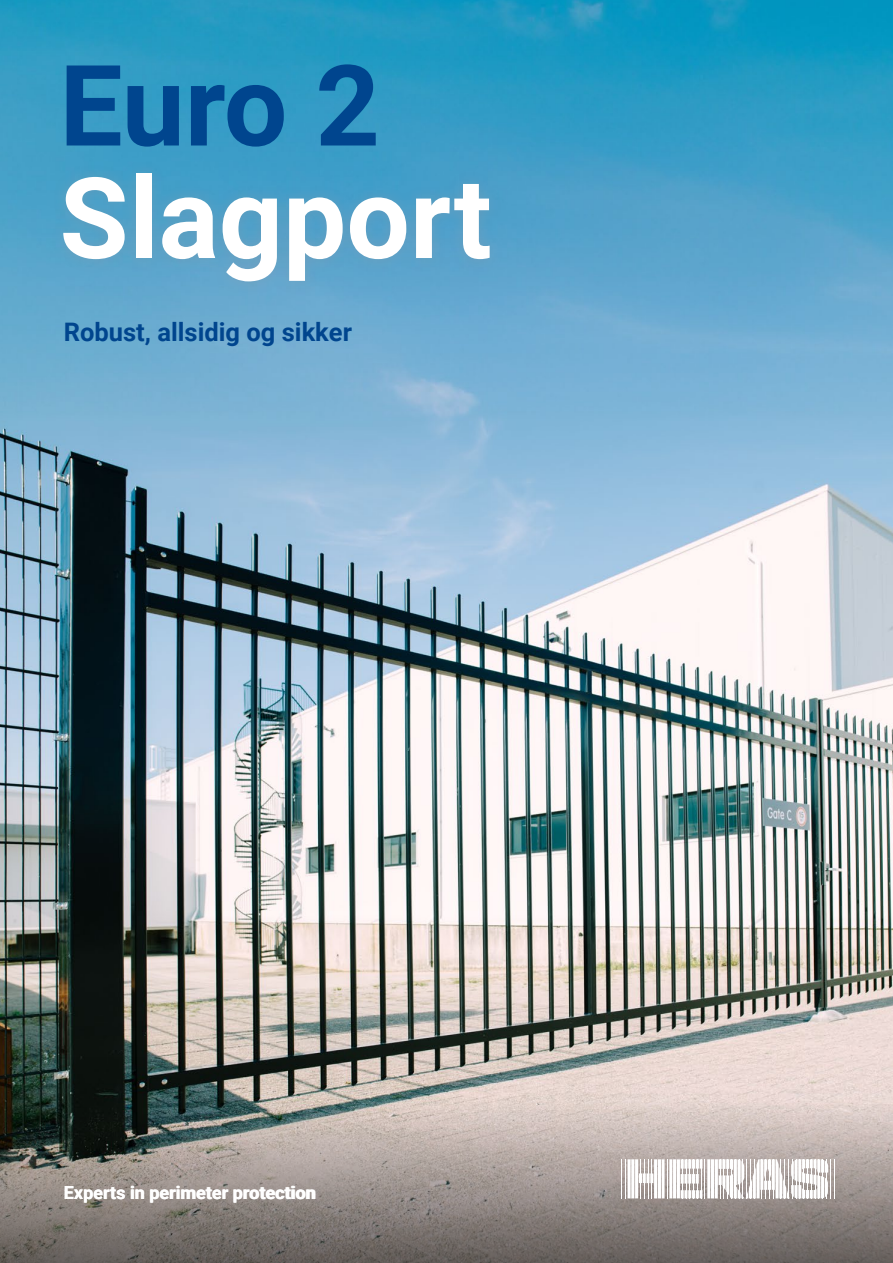
<style>
.page{position:relative;width:893px;height:1263px;background:#fff}
.page>*{position:absolute;margin:0;border:0;box-sizing:border-box;transform-origin:0 0}
.t1{font:700 112.5px "Roboto";color:#fff}
.t2{font:700 112.5px "Roboto";color:#00458e}
.t3{font:700 25.5px "Roboto";color:#00458e}
.t4{font:700 18px "Roboto";color:#fff}
</style>
<div class="page">
<img style="left:0;top:0;width:893px;height:1057px">
<svg style="left:0;top:1057px;width:893px;height:206px;background:#928c87"></svg>
<div style="left:50px;top:160px;width:453px;height:135px;background:#9099a7;opacity:.36"></div>
<hr style="left:621px;top:1159px;width:1px;height:39px;background:#fff">
<hr style="left:625px;top:1159px;width:1px;height:39px;background:#fff">
<hr style="left:640px;top:1159px;width:1px;height:39px;background:#fff">
<hr style="left:644px;top:1159px;width:1px;height:39px;background:#fff">
<hr style="left:648px;top:1159px;width:1px;height:39px;background:#fff">
<hr style="left:651px;top:1159px;width:1px;height:39px;background:#fff">
<hr style="left:667px;top:1159px;width:1px;height:39px;background:#fff">
<hr style="left:830px;top:1159px;width:1px;height:39px;background:#fff">
<hr style="left:834px;top:1159px;width:1px;height:39px;background:#fff">
<hr style="left:662px;top:1159px;width:3px;height:39px;background:#fff">
<hr style="left:658px;top:1159px;width:3px;height:39px;background:#fff">
<hr style="left:654px;top:1159px;width:3px;height:39px;background:#fff">
<hr style="left:635px;top:1159px;width:3px;height:39px;background:#fff">
<hr style="left:631px;top:1159px;width:3px;height:39px;background:#fff">
<hr style="left:628px;top:1159px;width:3px;height:39px;background:#fff">
<svg style="left:639px;top:1173px;width:14px;height:10px"></svg>
<hr style="left:677px;top:1159px;width:3px;height:39px;background:#fff">
<hr style="left:673px;top:1159px;width:3px;height:39px;background:#fff">
<hr style="left:669px;top:1159px;width:3px;height:39px;background:#fff">
<svg style="left:681px;top:1159px;width:147px;height:39px"></svg>
<h1 class="t2" style="left:59px;top:27px;width:322px">Euro 2</h1>
<h1 class="t1" style="left:59px;top:139px;width:434px">Slagport</h1>
<h2 class="t3" style="left:64px;top:314px;width:290px">Robust, allsidig og sikker</h2>
<p class="t4" style="left:64px;top:1180px;width:254px">Experts in perimeter protection</p>
</div>
